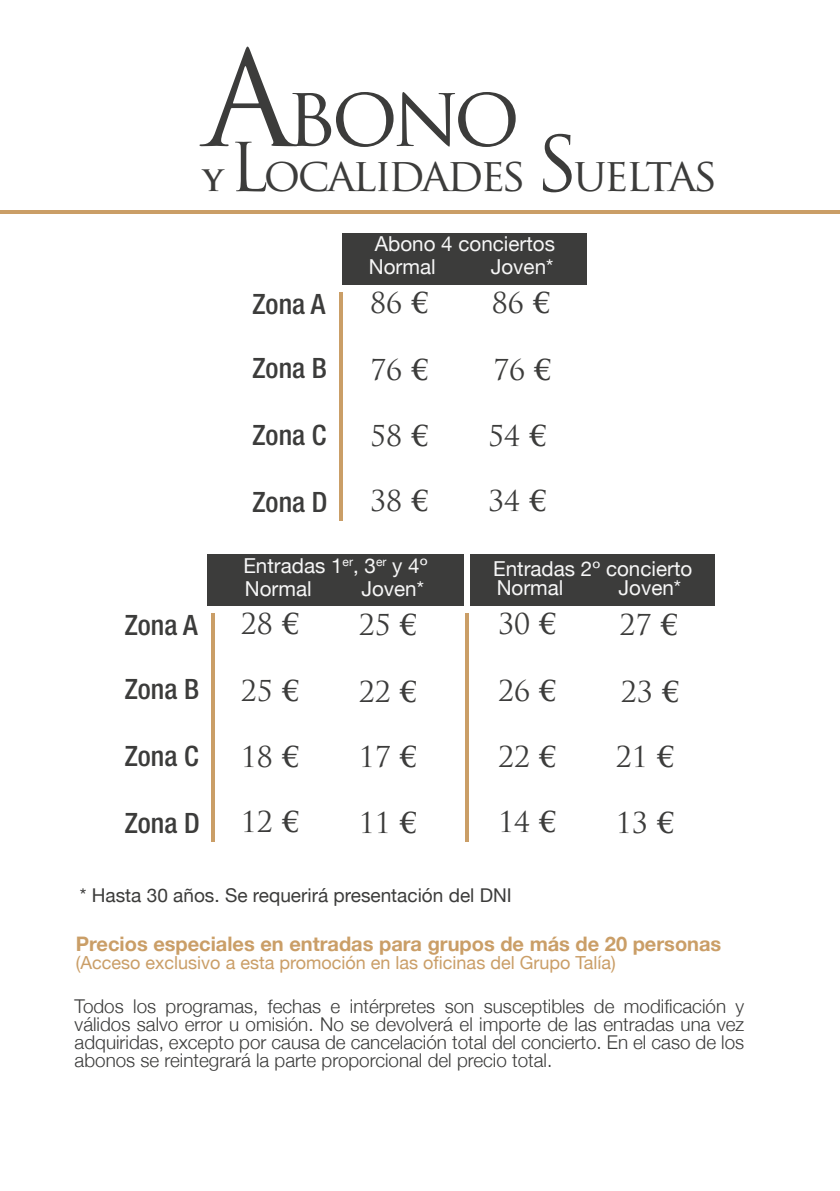
<style>
.page{position:relative;width:840px;height:1191px;background:#fff}
.page>*{position:absolute;margin:0;border:0;box-sizing:border-box;transform-origin:0 0}
.t1{font:82.6px "Trajan Pro";color:#3c3c3b}
.t2{font:45.2px "Trajan Pro";letter-spacing:-.06em;color:#3c3c3b}
.t3{font:28px "Trajan Pro";color:#3c3c3b}
.t4{font:500 condensed 28px "Helvetica Neue";color:#3c3c3b}
.t5{font:20.6px/23.2px "Helvetica Neue";color:#f6f6f6;text-align:right}
.t6{font:700 20px "Helvetica Neue";color:#ca9e67}
.t7{font:300 19px/18px "Helvetica Neue";color:#3c3c3b;text-align:justify}
.t8{font:19px "Helvetica Neue";color:#3c3c3b}
.t9{font:18px "Helvetica Neue";color:#ca9e67}
.s1{font-size:129.2px}
.s2{font-weight:700;font-size:34px}
.s3{font-size:65.6px}
.s4{font-size:74.6px}
.s5{font-weight:700}
</style>
<div class="page">
<hr style="left:0;top:210px;width:839px;height:3px;background:#ca9e67">
<div style="left:342px;top:233px;width:245px;height:51px;background:#3c3c3b"></div>
<hr style="left:339px;top:292px;width:3px;height:228px;background:#ca9e67">
<div style="left:207px;top:554px;width:256px;height:51px;background:#3c3c3b"></div>
<hr style="left:211px;top:613px;width:3px;height:228px;background:#ca9e67">
<div style="left:470px;top:554px;width:244px;height:51px;background:#3c3c3b"></div>
<hr style="left:465px;top:613px;width:3px;height:228px;background:#ca9e67">
<h1 class="t1" style="left:203px;top:63px;width:318px"><span class="s1">A</span>bono</h1>
<h2 class="t2" style="left:203px;top:146px;width:516px"><span class="s2">y</span> <span class="s3">L</span>ocalidades <span class="s4">S</span>ueltas</h2>
<h3 class="t4" style="left:252px;top:287px;width:74px">Zona A</h3>
<p class="t5" style="left:374px;top:232px;width:182px">Abono 4 conciertos<br>Joven*</p>
<h3 class="t3" style="left:491px;top:285px;width:60px">86 <span class="s5">€</span></h3>
<p class="t5" style="left:368px;top:255px;width:68px">Normal</p>
<h3 class="t3" style="left:370px;top:285px;width:60px">86 <span class="s5">€</span></h3>
<h3 class="t4" style="left:252px;top:351px;width:76px">Zona B</h3>
<h3 class="t3" style="left:370px;top:352px;width:60px">76 <span class="s5">€</span></h3>
<h3 class="t3" style="left:492px;top:352px;width:60px">76 <span class="s5">€</span></h3>
<h3 class="t4" style="left:252px;top:418px;width:75px">Zona C</h3>
<h3 class="t3" style="left:370px;top:418px;width:60px">58 <span class="s5">€</span></h3>
<h3 class="t3" style="left:488px;top:418px;width:60px">54 <span class="s5">€</span></h3>
<h3 class="t4" style="left:252px;top:485px;width:76px">Zona D</h3>
<h3 class="t3" style="left:370px;top:483px;width:60px">38 <span class="s5">€</span></h3>
<h3 class="t3" style="left:488px;top:483px;width:60px">34 <span class="s5">€</span></h3>
<h3 class="t4" style="left:125px;top:608px;width:74px">Zona A</h3>
<p class="t5" style="left:243px;top:553px;width:186px">Entradas 1<sup>er</sup>, 3<sup>er</sup> y 4º</p>
<h3 class="t3" style="left:241px;top:606px;width:60px">28 <span class="s5">€</span></h3>
<p class="t5" style="left:245px;top:577px;width:68px">Normal</p>
<p class="t5" style="left:361px;top:577px;width:64px">Joven*</p>
<h3 class="t3" style="left:358px;top:607px;width:60px">25 <span class="s5">€</span></h3>
<p class="t5" style="left:618px;top:558px;width:75px;line-height:19.8px;text-align:left;text-indent:-125px">Entradas 2º concierto<br>Joven*</p>
<h3 class="t3" style="left:619px;top:607px;width:60px">27 <span class="s5">€</span></h3>
<p class="t5" style="left:496px;top:576px;width:68px">Normal</p>
<h3 class="t3" style="left:498px;top:606px;width:60px">30 <span class="s5">€</span></h3>
<h3 class="t4" style="left:125px;top:672px;width:76px">Zona B</h3>
<h3 class="t3" style="left:241px;top:673px;width:60px">25 <span class="s5">€</span></h3>
<h3 class="t3" style="left:358px;top:674px;width:60px">22 <span class="s5">€</span></h3>
<h3 class="t3" style="left:498px;top:673px;width:60px">26 <span class="s5">€</span></h3>
<h3 class="t3" style="left:620px;top:674px;width:60px">23 <span class="s5">€</span></h3>
<h3 class="t4" style="left:125px;top:739px;width:75px">Zona C</h3>
<h3 class="t3" style="left:241px;top:738px;width:60px">18 <span class="s5">€</span></h3>
<h3 class="t3" style="left:358px;top:739px;width:60px">17 <span class="s5">€</span></h3>
<h3 class="t3" style="left:498px;top:738px;width:60px">22 <span class="s5">€</span></h3>
<h3 class="t3" style="left:615px;top:739px;width:60px">21 <span class="s5">€</span></h3>
<h3 class="t4" style="left:125px;top:806px;width:76px">Zona D</h3>
<h3 class="t3" style="left:241px;top:804px;width:60px">12 <span class="s5">€</span></h3>
<h3 class="t3" style="left:358px;top:805px;width:60px">11 <span class="s5">€</span></h3>
<h3 class="t3" style="left:498px;top:804px;width:60px">14 <span class="s5">€</span></h3>
<h3 class="t3" style="left:615px;top:805px;width:60px">13 <span class="s5">€</span></h3>
<p class="t8" style="left:80px;top:884px;width:433px">* Hasta 30 años. Se requerirá presentación del DNI</p>
<p class="t6" style="left:76px;top:931px;width:646px">Precios especiales en entradas para grupos de más de 20 personas</p>
<p class="t9" style="left:76px;top:951px;width:541px">(Acceso exclusivo a esta promoción en las oficinas del Grupo Talía)</p>
<p class="t7" style="left:75px;top:996px;width:670px">Todos los programas, fechas e intérpretes son susceptibles de modificación y válidos salvo error u omisión. No se devolverá el importe de las entradas una vez adquiridas, excepto por causa de cancelación total del concierto. En el caso de los abonos se reintegrará la parte proporcional del precio total.</p>
</div>
